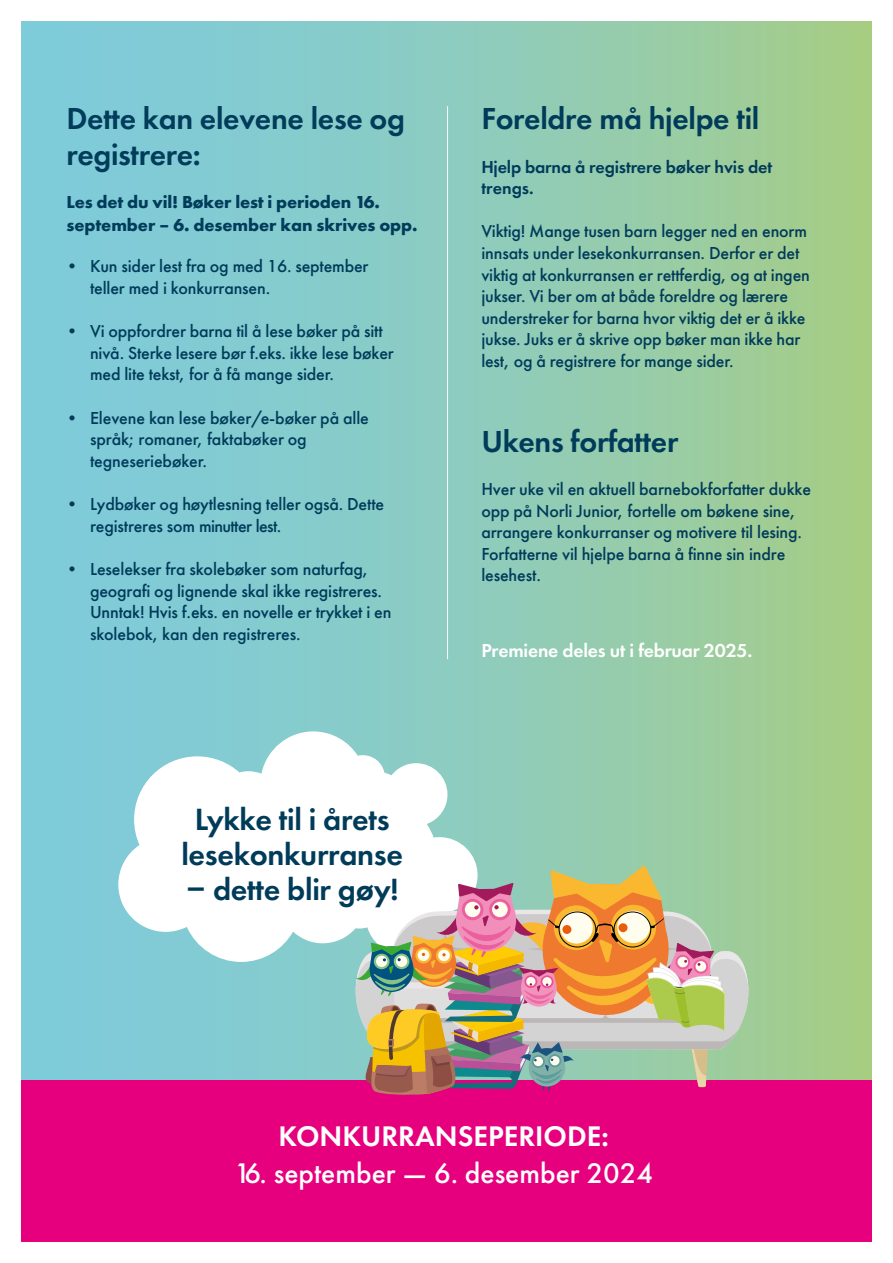
<style>
.page{position:relative;width:893px;height:1263px;background:#fff}
.page>*{position:absolute;margin:0;border:0;box-sizing:border-box;transform-origin:0 0}
.t1{font:31.8px/35.1px "Futura New Demi";letter-spacing:-.01em;color:#003b5a;text-align:center}
.t2{font:31.5px "Futura New Demi";letter-spacing:-.01em;color:#003b5a}
.t3{font:31.5px/36px "Futura New Demi";letter-spacing:-.01em;color:#013c5a}
.Bokomtale{font:500 29.4px "Futura New";color:#fff}
.Bokomtale-2{font:29.4px "Futura New Demi";color:#fff}
.t4{font:19.5px "Futura New Demi";letter-spacing:-.01em;color:#fff}
.t5{font:500 18px/21.6px "Futura New";letter-spacing:-.01em;color:#003b5a}
.t6{font:700 18px/22.5px "Futura New";letter-spacing:-.005em;color:#013c5a}
.t7{font:18px/21.6px "Futura New Demi";letter-spacing:-.01em;color:#003b5a}
</style>
<div class="page">
<div style="left:21px;top:22px;width:851px;height:1220px;background:linear-gradient(to right,#79cbe6,#a4cd8e)"></div>
<div style="left:21px;top:1080px;width:851px;height:162px;background:#e6007e"></div>
<hr style="left:447px;top:106px;width:1px;height:553px;background:#fff">
<svg style="left:118px;top:731px;width:360px;height:231px"></svg>
<svg style="left:354px;top:865px;width:395px;height:230px;background:#c4ac8f"></svg>
<p class="t3" style="left:66px;top:100px;width:340px">Dette kan elevene lese og registrere:</p>
<p class="t6" style="left:66px;top:190px;width:353px">Les det du vil! Bøker lest i perioden 16. september – 6. desember kan skrives opp.</p>
<p class="t5" style="left:90px;top:256px;width:280px;text-indent:-27px">• Kun sider lest fra og med 16. september teller med i konkurransen.</p>
<p class="t5" style="left:90px;top:320px;width:305px;text-indent:-27px">• Vi oppfordrer barna til å lese bøker på sitt nivå. Sterke lesere bør f.eks. ikke lese bøker med lite tekst, for å få mange sider.</p>
<p class="t5" style="left:90px;top:407px;width:280px;text-indent:-27px">• Elevene kan lese bøker/e-bøker på alle språk; romaner, faktabøker og tegneseriebøker.</p>
<p class="t5" style="left:90px;top:493px;width:296px;text-indent:-27px">• Lydbøker og høytlesning teller også. Dette registreres som minutter lest.</p>
<p class="t5" style="left:90px;top:558px;width:303px;text-indent:-27px">• Leselekser fra skolebøker som naturfag, geografi og lignende skal ikke registreres.<br>Unntak! Hvis f.eks. en novelle er trykket i en skolebok, kan den registreres.</p>
<p class="t1" style="left:181px;top:801px;width:223px">Lykke til i årets lesekonkurranse ‒ dette blir gøy!</p>
<p class="t2" style="left:481px;top:99px;width:279px">Foreldre må hjelpe til</p>
<p class="t7" style="left:481px;top:156px;width:292px">Hjelp barna å registrere bøker hvis det trengs.</p>
<p class="t5" style="left:481px;top:221px;width:330px">Viktig! Mange tusen barn legger ned en enorm innsats under lesekonkurransen. Derfor er det viktig at konkurransen er rettferdig, og at ingen jukser. Vi ber om at både foreldre og lærere understreker for barna hvor viktig det er å ikke jukse. Juks er å skrive opp bøker man ikke har lest, og å registrere for mange sider.</p>
<p class="t2" style="left:481px;top:421px;width:199px">Ukens forfatter</p>
<p class="t5" style="left:481px;top:478px;width:331px">Hver uke vil en aktuell barnebokforfatter dukke opp på Norli Junior, fortelle om bøkene sine, arrangere konkurranser og motivere til lesing.<br>Forfatterne vil hjelpe barna å finne sin indre lesehest.</p>
<p class="t4" style="left:481px;top:638px;width:273px">Premiene deles ut i februar 2025.</p>
<p class="Bokomtale-2" style="left:279px;top:1118px;width:332px">KONKURRANSEPERIODE:</p>
<p class="Bokomtale" style="left:234px;top:1156px;width:421px">16. september — 6. desember 2024</p>
</div>
